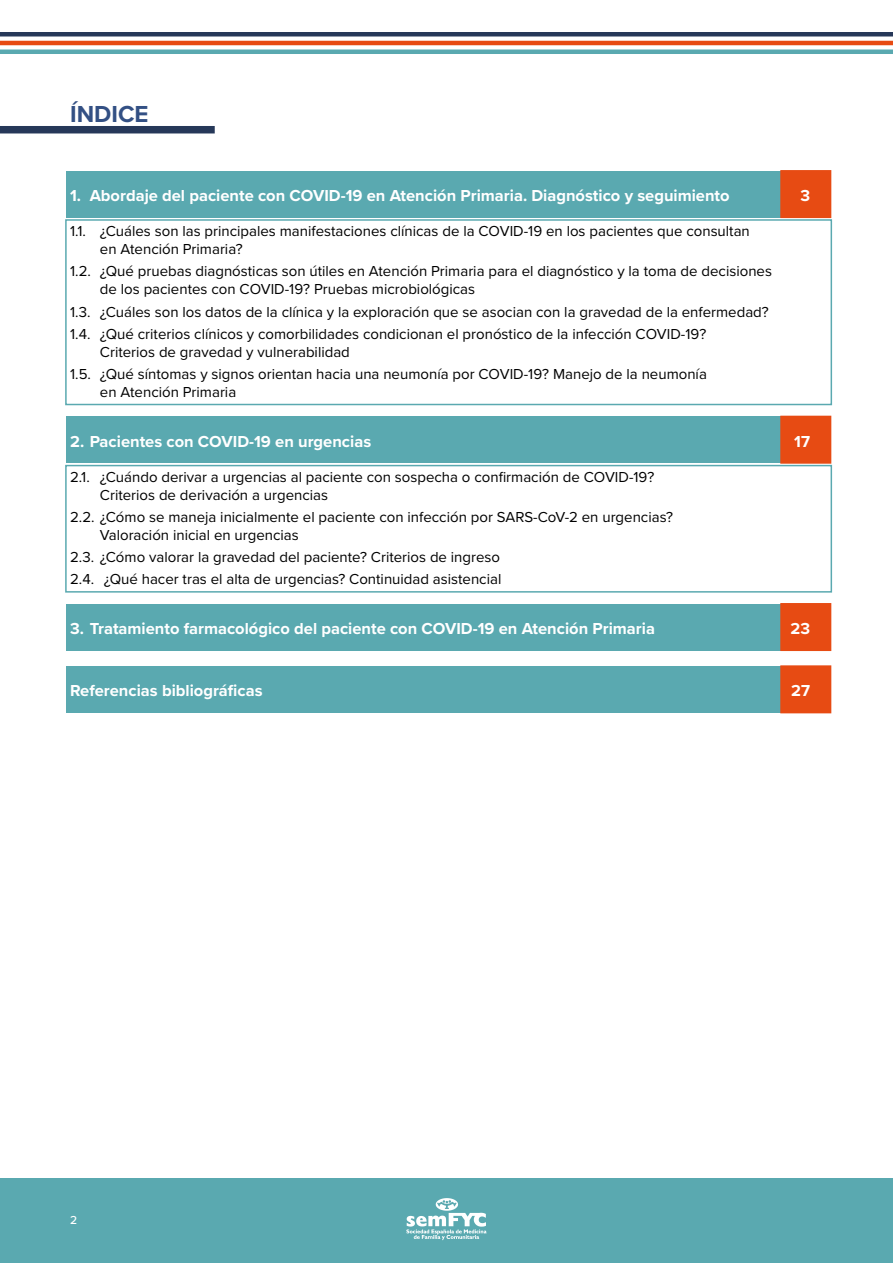
<style>
.page{position:relative;width:893px;height:1263px;background:#fff}
.page>*{position:absolute;margin:0;border:0;box-sizing:border-box;transform-origin:0 0}
.t1{font:700 24px "Proxima Nova";color:#335084}
.t2{font:700 16.5px "Proxima Nova";color:#fff}
.t3{font:15px/18px "Proxima Nova";color:#000}
.t4{font:500 12px "Proxima Nova";color:#fff}
</style>
<div class="page">
<hr style="left:0;top:41px;width:893px;height:4px;background:#e74b13">
<hr style="left:0;top:50px;width:893px;height:4px;background:#5aa9b0">
<hr style="left:0;top:32px;width:893px;height:4px;background:#263859">
<div style="left:0;top:1178px;width:893px;height:85px;background:#5aa9b0"></div>
<svg style="left:406px;top:1198px;width:81px;height:42px"></svg>
<div style="left:0;top:126px;width:215px;height:7px;background:#263859"></div>
<div style="left:66px;top:171px;width:714px;height:46px;background:#5aa9b0"></div>
<div style="left:780px;top:170px;width:51px;height:48px;background:#e74b13"></div>
<div style="left:65px;top:219px;width:767px;height:186px;border:2px solid #5aa9b0"></div>
<div style="left:66px;top:417px;width:714px;height:46px;background:#5aa9b0"></div>
<div style="left:780px;top:416px;width:51px;height:48px;background:#e74b13"></div>
<div style="left:65px;top:465px;width:767px;height:128px;border:2px solid #5aa9b0"></div>
<div style="left:66px;top:604px;width:714px;height:46px;background:#5aa9b0"></div>
<div style="left:780px;top:603px;width:51px;height:48px;background:#e74b13"></div>
<div style="left:66px;top:666px;width:714px;height:46px;background:#5aa9b0"></div>
<div style="left:780px;top:665px;width:51px;height:48px;background:#e74b13"></div>
<h1 class="t1" style="left:70px;top:96px;width:80px">ÍNDICE</h1>
<p class="t2" style="left:70px;top:183px;width:661px">1. Abordaje del paciente con COVID-19 en Atención Primaria. Diagnóstico y seguimiento</p>
<p class="t2" style="left:800px;top:183px;width:11px">3</p>
<p class="t3" style="left:100px;top:221px;width:651px;text-indent:-30px">1.1. ¿Cuáles son las principales manifestaciones clínicas de la COVID-19 en los pacientes que consultan en Atención Primaria?</p>
<p class="t3" style="left:100px;top:262px;width:674px;text-indent:-30px">1.2. ¿Qué pruebas diagnósticas son útiles en Atención Primaria para el diagnóstico y la toma de decisiones de los pacientes con COVID-19? Pruebas microbiológicas</p>
<p class="t3" style="left:70px;top:300px;width:700px;line-height:22.2px">1.3. ¿Cuáles son los datos de la clínica y la exploración que se asocian con la gravedad de la enfermedad?<br>1.4. ¿Qué criterios clínicos y comorbilidades condicionan el pronóstico de la infección COVID-19?</p>
<p class="t3" style="left:70px;top:340px;width:638px;line-height:22.2px;text-indent:30px">Criterios de gravedad y vulnerabilidad<br>1.5. ¿Qué síntomas y signos orientan hacia una neumonía por COVID-19? Manejo de la neumonía</p>
<p class="t3" style="left:100px;top:382px;width:138px">en Atención Primaria</p>
<p class="t2" style="left:70px;top:429px;width:303px">2. Pacientes con COVID-19 en urgencias</p>
<p class="t2" style="left:794px;top:429px;width:17px">17</p>
<p class="t3" style="left:100px;top:467px;width:556px;text-indent:-30px">2.1. ¿Cuándo derivar a urgencias al paciente con sospecha o confirmación de COVID-19?<br>Criterios de derivación a urgencias</p>
<p class="t3" style="left:100px;top:507px;width:574px;text-indent:-30px">2.2. ¿Cómo se maneja inicialmente el paciente con infección por SARS-CoV-2 en urgencias?<br>Valoración inicial en urgencias</p>
<p class="t3" style="left:70px;top:545px;width:433px;line-height:22.2px">2.3. ¿Cómo valorar la gravedad del paciente? Criterios de ingreso<br>2.4. ¿Qué hacer tras el alta de urgencias? Continuidad asistencial</p>
<p class="t2" style="left:70px;top:616px;width:586px">3. Tratamiento farmacológico del paciente con COVID-19 en Atención Primaria</p>
<p class="t2" style="left:790px;top:616px;width:21px">23</p>
<p class="t2" style="left:70px;top:678px;width:194px">Referencias bibliográficas</p>
<p class="t2" style="left:791px;top:678px;width:20px">27</p>
<p class="t4" style="left:70px;top:1211px;width:9px">2</p>
</div>
